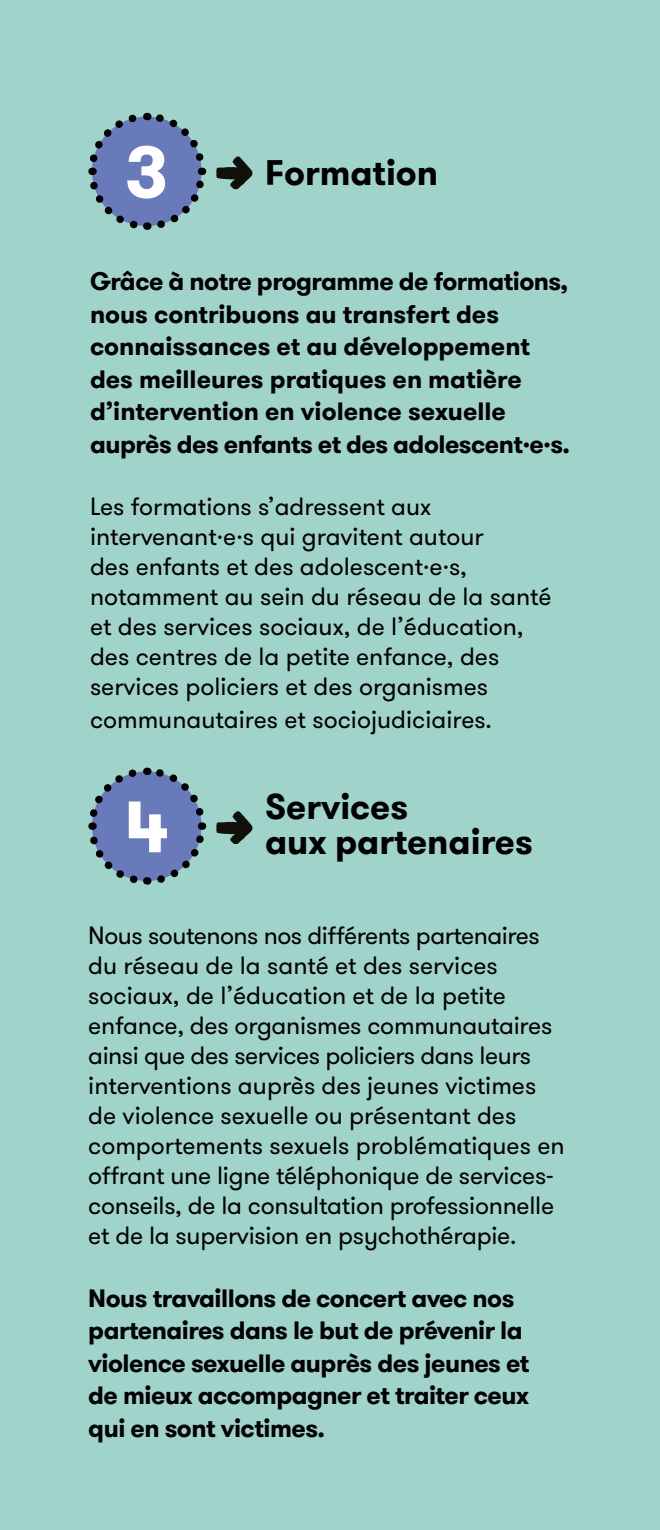
<style>
.page{position:relative;width:660px;height:1530px;background:#a0d4cb}
.page>*{position:absolute;margin:0;border:0;box-sizing:border-box;transform-origin:0 0}
.t1{font:700 72.5px "GT Walsheim";color:#fff}
.t2{font:700 35px "GT Walsheim";color:#000}
.t3{font:25px/30px "GT Walsheim";color:#000}
.t4{font:700 25px/32.5px "GT Walsheim";color:#000}
.t5{font:700 25px/32.5px "GT Walsheim";letter-spacing:-.02em;color:#000}
</style>
<div class="page">
<svg style="left:88px;top:112px;width:119px;height:118px"></svg>
<svg style="left:216px;top:156px;width:36px;height:33px"></svg>
<svg style="left:88px;top:767px;width:119px;height:118px"></svg>
<svg style="left:216px;top:811px;width:36px;height:33px"></svg>
<p class="t1" style="left:125px;top:125px;width:45px">3</p>
<p class="t2" style="left:265px;top:149px;width:175px">Formation</p>
<p class="t4" style="left:90px;top:266px;width:481px">Grâce à notre programme de formations, nous contribuons au transfert des connaissances et au développement des meilleures pratiques en matière d’intervention en violence sexuelle auprès des enfants et des adolescent·e·s.</p>
<p class="t3" style="left:90px;top:492px;width:463px">Les formations s’adressent aux intervenant·e·s qui gravitent autour<br>des enfants et des adolescent·e·s, notamment au sein du réseau de la santé et des services sociaux, de l’éducation, des centres de la petite enfance, des services policiers et des organismes</p>
<p class="t3" style="left:90px;top:705px;width:403px">communautaires et sociojudiciaires.</p>
<p class="t1" style="left:125px;top:780px;width:46px">4</p>
<p class="t2" style="left:265px;top:784px;width:145px">Services</p>
<p class="t2" style="left:265px;top:819px;width:269px">aux partenaires</p>
<p class="t3" style="left:88px;top:921px;width:478px">Nous soutenons nos différents partenaires du réseau de la santé et des services sociaux, de l’éducation et de la petite enfance, des organismes communautaires ainsi que des services policiers dans leurs interventions auprès des jeunes victimes de violence sexuelle ou présentant des comportements sexuels problématiques en offrant une ligne téléphonique de services&shy;conseils, de la consultation professionnelle et de la supervision en psychothérapie.</p>
<p class="t5" style="left:88px;top:1282px;width:443px">Nous travaillons de concert avec nos partenaires dans le but de prévenir la violence sexuelle auprès des jeunes et de mieux accompagner et traiter ceux qui en sont victimes.</p>
</div>
